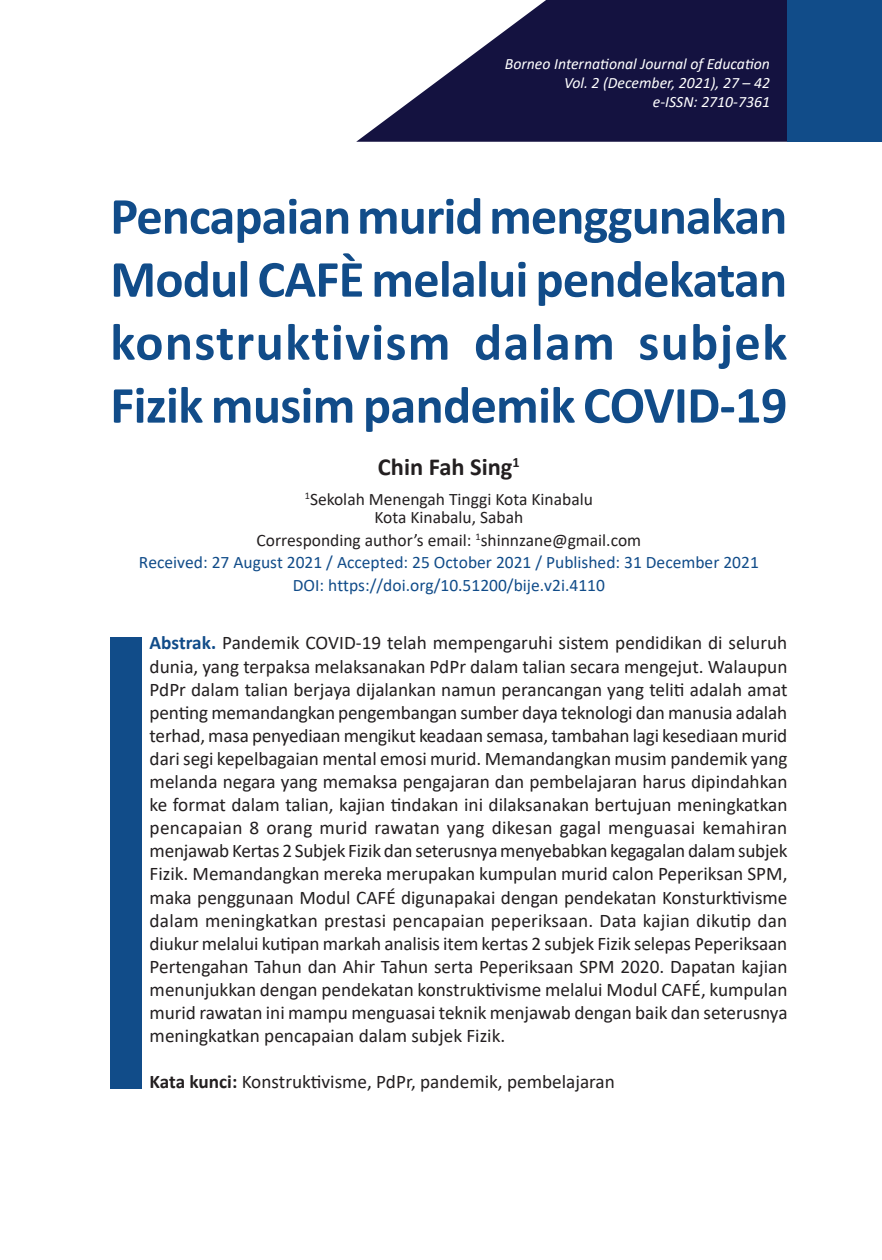
<style>
.page{position:relative;width:882px;height:1260px;background:#fff}
.page>*{position:absolute;margin:0;border:0;box-sizing:border-box;transform-origin:0 0}
.t1{font:700 52.5px/63px "Calibri";color:#114c89;text-align:justify}
.t2{font:700 24.5px "Calibri";color:#231f20}
.t3{font:19.25px/23.1px "Calibri";color:#231f20;text-align:justify}
.t4{font:17.5px/22.4px "Calibri";color:#114c89;text-align:center}
.t5{font:17.5px/18px "Calibri";color:#231f20;text-align:center}
.t6{font:italic 15.75px/18.9px "Calibri";color:#fff;text-align:right}
.s1{color:#231f20}
.s2{font-weight:700;color:#114c89}
.s3{font-weight:700}
</style>
<div class="page">
<svg style="left:356px;top:0;width:432px;height:142px;fill:#141240"></svg>
<div style="left:788px;top:0;width:94px;height:142px;background:#114c89"></div>
<div style="left:110px;top:638px;width:32px;height:451px;background:#114c89"></div>
<p class="t6" style="left:505px;top:54px;width:267px">Borneo International Journal of Education<br>Vol. 2 (December, 2021), 27 – 42<br>e-ISSN: 2710-7361</p>
<h1 class="t1" style="left:110px;top:184px;width:679px">Pencapaian murid menggunakan Modul CAFЀmelalui pendekatan konstruktivism dalam subjek Fizik musim pandemik COVID-19</h1>
<p class="t2" style="left:378px;top:450px;width:143px">Chin Fah Sing<sup>1</sup></p>
<p class="t5" style="left:305px;top:490px;width:290px"><sup>1</sup>Sekolah Menengah Tinggi Kota Kinabalu<br>Kota Kinabalu, Sabah</p>
<p class="t4" style="left:139px;top:528px;width:621px"><span class="s1">Corresponding author’s email:</span> <sup>1</sup><span class="s1">shinnzane@gmail.com<br></span>Received: 27 August 2021 / Accepted: 25 October 2021 / Published: 31 December 2021<br>DOI: https://doi.org/10.51200/bije.v2i.4110</p>
<p class="t3" style="left:150px;top:631px;width:639px"><span class="s2">Abstrak.</span> Pandemik COVID-19 telah mempengaruhi sistem pendidikan di seluruh dunia, yang terpaksa melaksanakan PdPr dalam talian secara mengejut. Walaupun PdPr dalam talian berjaya dijalankan namun perancangan yang teliti adalah amat penting memandangkan pengembangan sumber daya teknologi dan manusia adalah terhad, masa penyediaan mengikut keadaan semasa, tambahan lagi kesediaan murid dari segi kepelbagaian mental emosi murid. Memandangkan musim pandemik yang melanda negara yang memaksa pengajaran dan pembelajaran harus dipindahkan ke format dalam talian, kajian tindakan ini dilaksanakan bertujuan meningkatkan pencapaian 8 orang murid rawatan yang dikesan gagal menguasai kemahiran menjawab Kertas 2 Subjek Fizik dan seterusnya menyebabkan kegagalan dalam subjek Fizik. Memandangkan mereka merupakan kumpulan murid calon Peperiksan SPM, maka penggunaan Modul CAFÉ digunapakai dengan pendekatan Konsturktivisme dalam meningkatkan prestasi pencapaian peperiksaan. Data kajian dikutip dan diukur melalui kutipan markah analisis item kertas 2 subjek Fizik selepas Peperiksaan Pertengahan Tahun dan Ahir Tahun serta Peperiksaan SPM 2020. Dapatan kajian menunjukkan dengan pendekatan konstruktivisme melalui Modul CAFÉ, kumpulan murid rawatan ini mampu menguasai teknik menjawab dengan baik dan seterusnya meningkatkan pencapaian dalam subjek Fizik.</p>
<p class="t3" style="left:150px;top:1070px;width:467px"><span class="s3">Kata kunci:</span> Konstruktivisme, PdPr, pandemik, pembelajaran</p>
</div>
